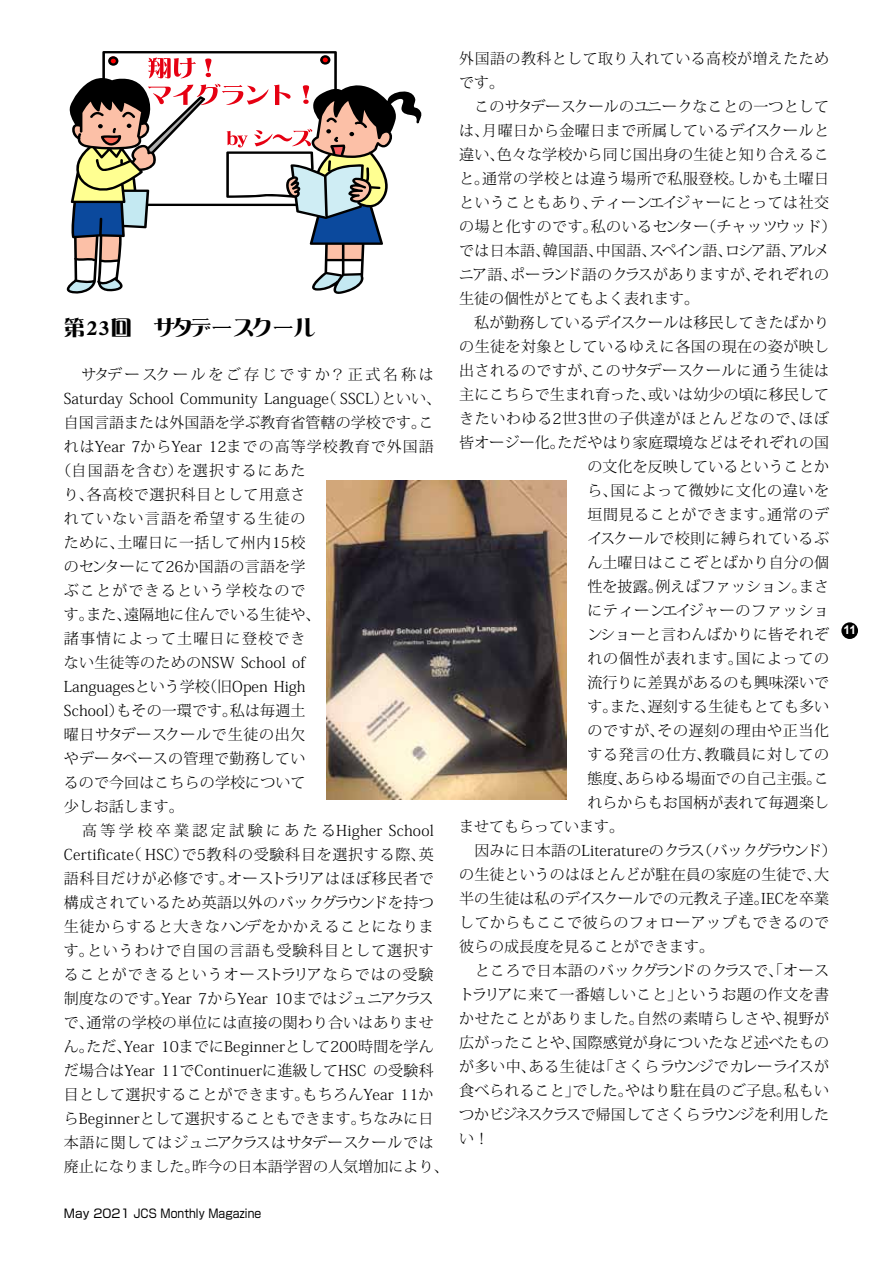
<style>
.page{position:relative;width:893px;height:1263px;background:#fff}
.page>*{position:absolute;margin:0;border:0;box-sizing:border-box;transform-origin:0 0}
.t1{font:21px "DF Lei Ga So Std W9";letter-spacing:.02em;color:#000}
.t2{font:300 15px "Koz Min Pro";letter-spacing:.015em;color:#000}
.t3{font:300 15px "Koz Min Pro";letter-spacing:.045em;color:#000}
.t4{font:300 15px "Koz Min Pro";letter-spacing:.035em;color:#000}
.t5{font:300 15px "Koz Min Pro";letter-spacing:.065em;color:#000}
.t6{font:300 15px "Koz Min Pro";letter-spacing:.04em;color:#000}
.t7{font:300 15px "Koz Min Pro";letter-spacing:.08em;color:#000}
.t8{font:300 15px "Koz Min Pro";letter-spacing:.225em;color:#000}
.t9{font:300 15px "Koz Min Pro";letter-spacing:.055em;color:#000}
.t10{font:300 15px "Koz Min Pro";letter-spacing:.185em;color:#000}
.t11{font:300 15px "Koz Min Pro";letter-spacing:.085em;color:#000}
.t12{font:12px "Shin Go";color:#000}
.t13{font:700 12px "Arial";color:#fff}
</style>
<div class="page">
<div style="left:841px;top:622px;width:17px;height:17px;background:#000;border-radius:50%"></div>
<svg style="left:86px;top:51px;width:336px;height:79px"></svg>
<svg style="left:320px;top:55px;width:10px;height:10px"></svg>
<svg style="left:108px;top:56px;width:10px;height:10px"></svg>
<svg style="left:148px;top:58px;width:48px;height:20px"></svg>
<svg style="left:205px;top:58px;width:6px;height:19px"></svg>
<svg style="left:66px;top:84px;width:326px;height:210px"></svg>
<img style="left:327px;top:480px;width:239px;height:320px">
<h1 class="t1" style="left:64px;top:316px;width:253px">第23回　サタデースクール</h1>
<p class="t10" style="left:64px;top:364px;width:371px">　サタデースクールをご存じですか？正式名称は</p>
<p class="t2" style="left:64px;top:388px;width:379px">Saturday School Community Language（ SSCL）といい、</p>
<p class="t2" style="left:64px;top:412px;width:371px">自国言語または外国語を学ぶ教育省管轄の学校です。こ</p>
<p class="t5" style="left:64px;top:436px;width:371px">れはYear 7からYear 12までの高等学校教育で外国語</p>
<p class="t11" style="left:56px;top:460px;width:251px">（自国語を含む）を選択するにあた</p>
<p class="t3" style="left:64px;top:484px;width:243px">り、各高校で選択科目として用意さ</p>
<p class="t7" style="left:64px;top:508px;width:243px">れていない言語を希望する生徒の</p>
<p class="t2" style="left:64px;top:532px;width:243px">ために、土曜日に一括して州内15校</p>
<p class="t2" style="left:64px;top:556px;width:243px">のセンターにて26か国語の言語を学</p>
<p class="t7" style="left:64px;top:580px;width:243px">ぶことができるという学校なので</p>
<p class="t2" style="left:64px;top:604px;width:258px">す。また、遠隔地に住んでいる生徒や、</p>
<p class="t7" style="left:64px;top:628px;width:243px">諸事情によって土曜日に登校でき</p>
<p class="t2" style="left:64px;top:652px;width:243px">ない生徒等のためのNSW School of</p>
<p class="t2" style="left:64px;top:676px;width:243px">Languagesという学校（旧Open High</p>
<p class="t2" style="left:64px;top:700px;width:243px">School）もその一環です。私は毎週土</p>
<p class="t3" style="left:64px;top:724px;width:243px">曜日サタデースクールで生徒の出欠</p>
<p class="t2" style="left:64px;top:748px;width:243px">やデータベースの管理で勤務してい</p>
<p class="t2" style="left:64px;top:772px;width:243px">るので今回はこちらの学校について</p>
<p class="t2" style="left:64px;top:796px;width:121px">少しお話します。</p>
<p class="t8" style="left:64px;top:820px;width:371px">　高等学校卒業認定試験にあたるHigher School</p>
<p class="t2" style="left:64px;top:844px;width:371px">Certificate（ HSC）で5教科の受験科目を選択する際、英</p>
<p class="t6" style="left:64px;top:868px;width:371px">語科目だけが必修です。オーストラリアはほぼ移民者で</p>
<p class="t2" style="left:64px;top:892px;width:371px">構成されているため英語以外のバックグラウンドを持つ</p>
<p class="t3" style="left:64px;top:916px;width:371px">生徒からすると大きなハンデをかかえることになりま</p>
<p class="t9" style="left:64px;top:940px;width:371px">す。というわけで自国の言語も受験科目として選択す</p>
<p class="t5" style="left:64px;top:964px;width:371px">ることができるというオーストラリアならではの受験</p>
<p class="t2" style="left:64px;top:988px;width:371px">制度なのです。Year 7からYear 10まではジュニアクラス</p>
<p class="t2" style="left:64px;top:1012px;width:371px">で、通常の学校の単位には直接の関わり合いはありませ</p>
<p class="t2" style="left:64px;top:1036px;width:371px">ん。ただ、Year 10までにBeginnerとして200時間を学ん</p>
<p class="t2" style="left:64px;top:1060px;width:371px">だ場合はYear 11でContinuerに進級してHSC の受験科</p>
<p class="t2" style="left:64px;top:1084px;width:371px">目として選択することができます。もちろんYear 11か</p>
<p class="t2" style="left:64px;top:1108px;width:371px">らBeginnerとして選択することもできます。ちなみに日</p>
<p class="t6" style="left:64px;top:1132px;width:371px">本語に関してはジュニアクラスはサタデースクールでは</p>
<p class="t2" style="left:64px;top:1156px;width:386px">廃止になりました。昨今の日本語学習の人気増加により、</p>
<p class="t12" style="left:64px;top:1206px;width:199px">May 2021 JCS Monthly Magazine</p>
<p class="t2" style="left:459px;top:48px;width:372px">外国語の教科として取り入れている高校が増えたため</p>
<p class="t2" style="left:459px;top:72px;width:46px">です。</p>
<p class="t2" style="left:459px;top:96px;width:371px">　このサタデースクールのユニークなことの一つとして</p>
<p class="t2" style="left:459px;top:120px;width:371px">は、月曜日から金曜日まで所属しているデイスクールと</p>
<p class="t2" style="left:459px;top:144px;width:371px">違い、色々な学校から同じ国出身の生徒と知り合えるこ</p>
<p class="t2" style="left:459px;top:168px;width:371px">と。通常の学校とは違う場所で私服登校。しかも土曜日</p>
<p class="t2" style="left:459px;top:192px;width:371px">ということもあり、ティーンエイジャーにとっては社交</p>
<p class="t4" style="left:459px;top:216px;width:379px">の場と化すのです。私のいるセンター（チャッツウッド）</p>
<p class="t2" style="left:459px;top:240px;width:371px">では日本語、韓国語、中国語、スペイン語、ロシア語、アルメ</p>
<p class="t2" style="left:459px;top:264px;width:371px">ニア語、ポーランド語のクラスがありますが、それぞれの</p>
<p class="t2" style="left:459px;top:288px;width:241px">生徒の個性がとてもよく表れます。</p>
<p class="t2" style="left:459px;top:312px;width:371px">　私が勤務しているデイスクールは移民してきたばかり</p>
<p class="t2" style="left:459px;top:336px;width:372px">の生徒を対象としているゆえに各国の現在の姿が映し</p>
<p class="t2" style="left:459px;top:360px;width:371px">出されるのですが、このサタデースクールに通う生徒は</p>
<p class="t2" style="left:459px;top:384px;width:371px">主にこちらで生まれ育った、或いは幼少の頃に移民して</p>
<p class="t3" style="left:459px;top:408px;width:371px">きたいわゆる2世3世の子供達がほとんどなので、ほぼ</p>
<p class="t2" style="left:459px;top:432px;width:371px">皆オージー化。ただやはり家庭環境などはそれぞれの国</p>
<p class="t2" style="left:587px;top:456px;width:243px">の文化を反映しているということか</p>
<p class="t3" style="left:587px;top:480px;width:243px">ら、国によって微妙に文化の違いを</p>
<p class="t3" style="left:587px;top:504px;width:243px">垣間見ることができます。通常のデ</p>
<p class="t2" style="left:587px;top:528px;width:243px">イスクールで校則に縛られているぶ</p>
<p class="t2" style="left:587px;top:552px;width:243px">ん土曜日はここぞとばかり自分の個</p>
<p class="t2" style="left:587px;top:576px;width:243px">性を披露。例えばファッション。まさ</p>
<p class="t3" style="left:587px;top:600px;width:243px">にティーンエイジャーのファッショ</p>
<p class="t2" style="left:587px;top:624px;width:243px">ンショーと言わんばかりに皆それぞ</p>
<p class="t3" style="left:587px;top:648px;width:243px">れの個性が表れます。国によっての</p>
<p class="t2" style="left:587px;top:672px;width:243px">流行りに差異があるのも興味深いで</p>
<p class="t2" style="left:587px;top:696px;width:243px">す。また、遅刻する生徒もとても多い</p>
<p class="t3" style="left:587px;top:720px;width:243px">のですが、その遅刻の理由や正当化</p>
<p class="t3" style="left:587px;top:744px;width:243px">する発言の仕方、教職員に対しての</p>
<p class="t2" style="left:587px;top:768px;width:243px">態度、あらゆる場面での自己主張。こ</p>
<p class="t2" style="left:587px;top:792px;width:243px">れらからもお国柄が表れて毎週楽し</p>
<p class="t2" style="left:459px;top:816px;width:166px">ませてもらっています。</p>
<p class="t2" style="left:459px;top:840px;width:379px">　因みに日本語のLiteratureのクラス（バックグラウンド）</p>
<p class="t2" style="left:459px;top:864px;width:371px">の生徒というのはほとんどが駐在員の家庭の生徒で、大</p>
<p class="t2" style="left:459px;top:888px;width:371px">半の生徒は私のデイスクールでの元教え子達。IECを卒業</p>
<p class="t2" style="left:459px;top:912px;width:372px">してからもここで彼らのフォローアップもできるので</p>
<p class="t2" style="left:459px;top:936px;width:256px">彼らの成長度を見ることができます。</p>
<p class="t4" style="left:459px;top:960px;width:371px">　ところで日本語のバックグランドのクラスで、「オース</p>
<p class="t2" style="left:459px;top:984px;width:371px">トラリアに来て一番嬉しいこと」というお題の作文を書</p>
<p class="t2" style="left:459px;top:1008px;width:371px">かせたことがありました。自然の素晴らしさや、視野が</p>
<p class="t2" style="left:459px;top:1032px;width:371px">広がったことや、国際感覚が身についたなど述べたもの</p>
<p class="t4" style="left:459px;top:1056px;width:371px">が多い中、ある生徒は「さくらラウンジでカレーライスが</p>
<p class="t2" style="left:459px;top:1080px;width:371px">食べられること」でした。やはり駐在員のご子息。私もい</p>
<p class="t2" style="left:459px;top:1104px;width:371px">つかビジネスクラスで帰国してさくらラウンジを利用した</p>
<p class="t2" style="left:459px;top:1128px;width:31px">い！</p>
<p class="t13" style="left:843px;top:622px;width:14px">11</p>
</div>
